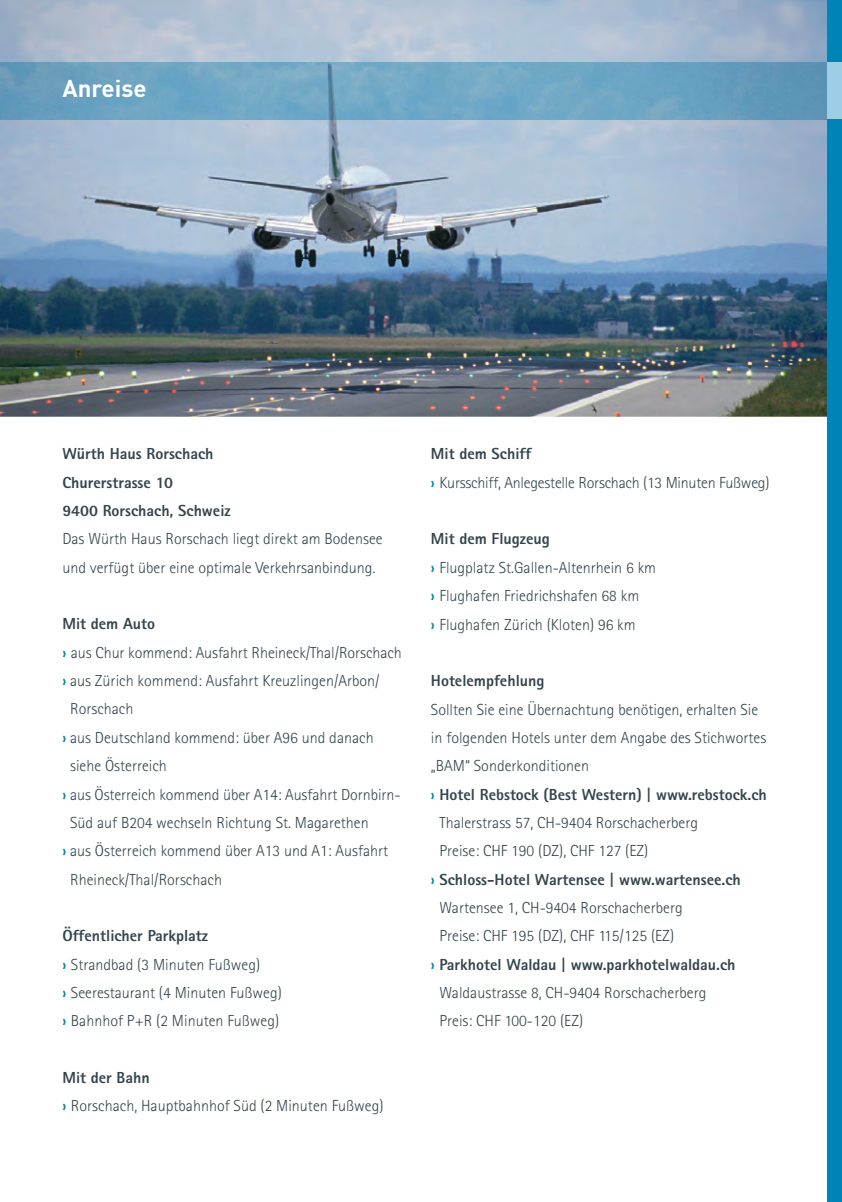
<style>
.page{position:relative;width:842px;height:1202px;background:#fff}
.page>*{position:absolute;margin:0;border:0;box-sizing:border-box;transform-origin:0 0}
.t1{font:700 24px "DINOT";color:#fff}
.t2{font:300 16px/28.4px "Rotis Sans Serif";color:#33444d}
.t3{font:800 16px/28.4px "Rotis Sans Serif";color:#33444d}
.s1{font-weight:800;color:#0083b6}
.s2{font-weight:800}
.s3{color:#0083b6}
</style>
<div class="page">
<img style="left:0;top:0;width:828px;height:417px">
<img style="left:0;top:63px;width:828px;height:56px">
<div style="left:828px;top:0;width:14px;height:1202px;background:#0083b6"></div>
<div style="left:828px;top:62px;width:14px;height:57px;background:#9dcee6"></div>
<h1 class="t1" style="left:62px;top:73px;width:86px">Anreise</h1>
<p class="t3" style="left:62px;top:439px;width:170px">Würth Haus Rorschach<br>Churerstrasse 10<br>9400 Rorschach, Schweiz</p>
<p class="t2" style="left:62px;top:525px;width:322px">Das Würth Haus Rorschach liegt direkt am Bodensee und verfügt über eine optimale Verkehrsanbindung.</p>
<p class="t3" style="left:62px;top:610px;width:94px">Mit dem Auto</p>
<p class="t2" style="left:62px;top:638px;width:341px"><span class="s1">›</span> aus Chur kommend: Ausfahrt Rheineck/Thal/Rorschach</p>
<p class="t2" style="left:62px;top:666px;width:319px"><span class="s1">›</span> aus Zürich kommend: Ausfahrt Kreuzlingen/Arbon/</p>
<p class="t2" style="left:70px;top:695px;width:65px">Rorschach</p>
<p class="t2" style="left:62px;top:723px;width:313px"><span class="s1">›</span> aus Deutschland kommend: über A96 und danach</p>
<p class="t2" style="left:70px;top:752px;width:98px">siehe Österreich</p>
<p class="t2" style="left:62px;top:780px;width:340px"><span class="s1">›</span> aus Österreich kommend über A14: Ausfahrt Dornbirn-</p>
<p class="t2" style="left:70px;top:808px;width:300px">Süd auf B204 wechseln Richtung St. Magarethen</p>
<p class="t2" style="left:62px;top:837px;width:327px"><span class="s1">›</span> aus Österreich kommend über A13 und A1: Ausfahrt</p>
<p class="t2" style="left:70px;top:865px;width:153px">Rheineck/Thal/Rorschach</p>
<p class="t2" style="left:62px;top:922px;width:221px"><span class="s2">Öffentlicher Parkplatz<br></span><span class="s1">›</span> Strandbad (3 Minuten Fußweg)<br><span class="s1">›</span> Seerestaurant (4 Minuten Fußweg) <span class="s1">›</span> Bahnhof P+R (2 Minuten Fußweg)</p>
<p class="t2" style="left:62px;top:1063px;width:323px"><span class="s2">Mit der Bahn<br></span><span class="s1">›</span> Rorschach, Hauptbahnhof Süd (2 Minuten Fußweg)</p>
<p class="t2" style="left:431px;top:440px;width:340px"><span class="s2">Mit dem Schiff<br></span><span class="s1">›</span> Kursschiff, Anlegestelle Rorschach (13 Minuten Fußweg)</p>
<p class="t2" style="left:431px;top:525px;width:227px"><span class="s2">Mit dem Flugzeug<br></span><span class="s1">›</span> Flugplatz St.Gallen-Altenrhein 6 km <span class="s1">›</span> Flughafen Friedrichshafen 68 km<br><span class="s1">›</span> Flughafen Zürich (Kloten) 96 km</p>
<p class="t3" style="left:431px;top:666px;width:115px">Hotelempfehlung</p>
<p class="t2" style="left:431px;top:695px;width:329px">Sollten Sie eine Übernachtung benötigen, erhalten Sie</p>
<p class="t2" style="left:431px;top:723px;width:337px">in folgenden Hotels unter dem Angabe des Stichwortes</p>
<p class="t2" style="left:431px;top:752px;width:160px">„BAM“ Sonderkonditionen</p>
<p class="t3" style="left:431px;top:780px;width:337px"><span class="s3">›</span> Hotel Rebstock (Best Western) | www.rebstock.ch</p>
<p class="t2" style="left:439px;top:808px;width:260px">Thalerstrass 57, CH-9404 Rorschacherberg</p>
<p class="t2" style="left:439px;top:837px;width:210px">Preise: CHF 190 (DZ), CHF 127 (EZ)</p>
<p class="t3" style="left:431px;top:865px;width:311px"><span class="s3">›</span> Schloss-Hotel Wartensee | www.wartensee.ch</p>
<p class="t2" style="left:439px;top:893px;width:245px">Wartensee 1, CH-9404 Rorschacherberg</p>
<p class="t2" style="left:439px;top:922px;width:236px">Preise: CHF 195 (DZ), CHF 115/125 (EZ)</p>
<p class="t3" style="left:431px;top:950px;width:306px"><span class="s3">›</span> Parkhotel Waldau | www.parkhotelwaldau.ch</p>
<p class="t2" style="left:439px;top:978px;width:268px">Waldaustrasse 8, CH-9404 Rorschacherberg</p>
<p class="t2" style="left:439px;top:1007px;width:145px">Preis: CHF 100-120 (EZ)</p>
</div>
